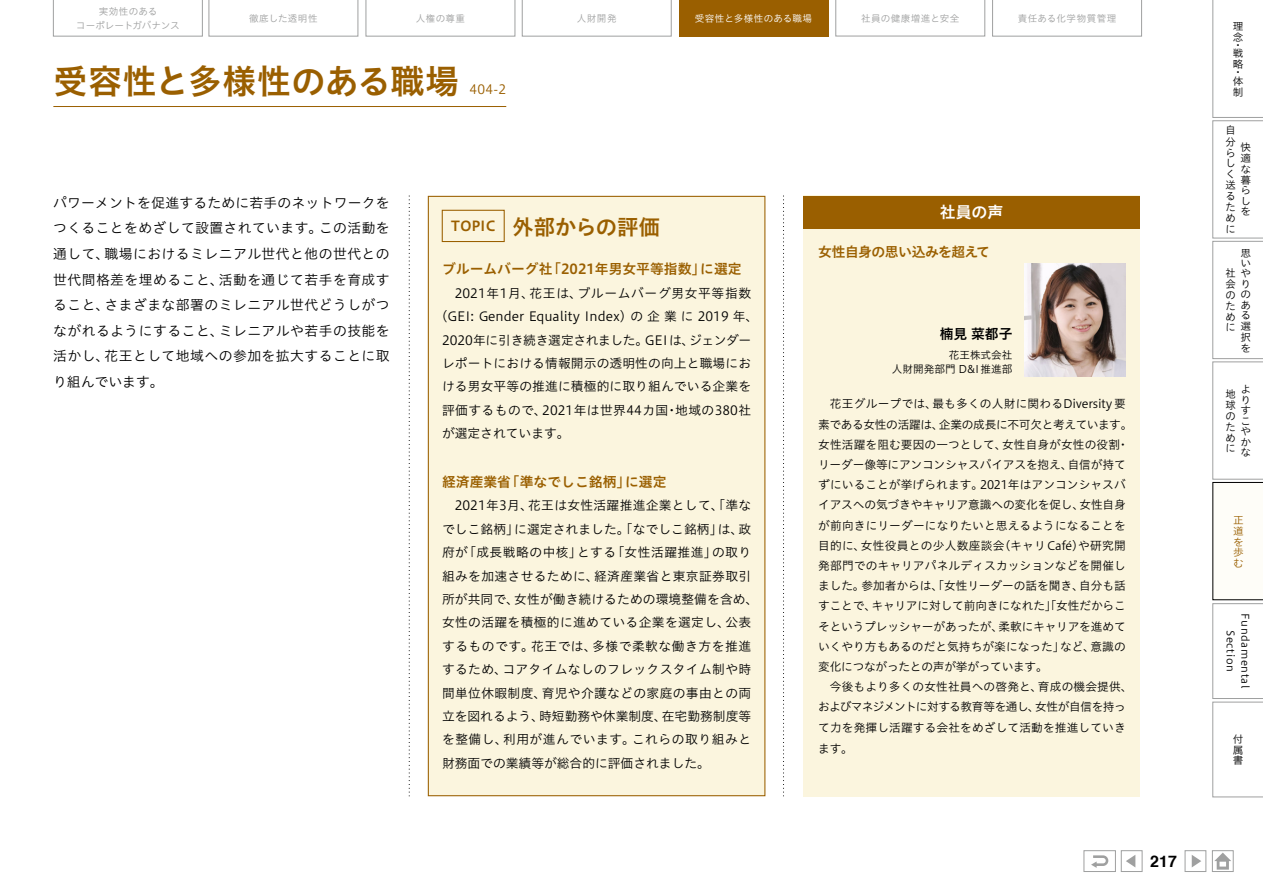
<style>
.page{position:relative;width:1263px;height:893px;background:#fff}
.page>*{position:absolute;margin:0;border:0;box-sizing:border-box;transform-origin:0 0}
.t1{font:34.05px "Hiragino UD Sans Std W6";letter-spacing:.005em;color:#9a5f00}
.t2{font:21.3px "Hiragino UD Sans Std W6";letter-spacing:.005em;color:#9a5f00}
.t3{font:15.9px "Hiragino UD Sans Std W6";color:#fff}
.t4{font:700 15.9px "Helvetica";color:#000}
.t5{font:13.8px/25.5px "Hiragino UD Sans Std W3";letter-spacing:.035em;color:#000;text-align:justify}
.t6{font:13.8px "Hiragino UD Sans Std W6";color:#9a5f00}
.t7{font:13.8px "Hiragino UD Sans Std W6";letter-spacing:-.04em;color:#9a5f00}
.t8{font:13.8px "Hiragino UD Sans Std W6";color:#000}
.t9{font:12.75px/23.4px "Hiragino UD Sans Std W3";letter-spacing:.025em;color:#000}
.t10{font:12.75px "Hiragino UD Sans Std W3";color:#000}
.t11{font:12.75px "Hiragino UD Sans Std W3";letter-spacing:-.02em;color:#000}
.t12{font:12.75px "Hiragino UD Sans Std W3";letter-spacing:.05em;color:#000}
.t13{font:12.75px "Hiragino UD Sans Std W3";color:#9a5f00}
.t14{font:11.7px/20.2px "Hiragino UD Sans Std W3";color:#000}
.t15{font:10.65px/10.8px "Hiragino UD Sans Std W3";color:#000;text-align:justify}
.t16{font:10.35px/10.5px "Hiragino UD Sans Std W3";letter-spacing:.05em;color:#000}
.t17{font:10.35px/10.8px "Hiragino UD Sans Std W3";color:#9a5f00;text-align:justify}
.t18{font:9.6px "Hiragino UD Sans Std W3";letter-spacing:.035em;color:#9fa0a0}
.t19{font:9.6px/13.8px "Hiragino UD Sans Std W3";letter-spacing:.01em;color:#9fa0a0;text-align:center}
.t20{font:9.6px "Hiragino UD Sans Std W3";letter-spacing:.035em;color:#fff}
</style>
<div class="page">
<hr style="left:53px;top:106px;width:453px;height:1px;background:#9a5f00">
<div style="left:428px;top:196px;width:337px;height:600px;background:#fbf5de"></div>
<div style="left:442px;top:210px;width:63px;height:32px;border:1px solid #9a5f00"></div>
<svg style="left:409px;top:196px;width:1px;height:600px"></svg>
<svg style="left:783px;top:196px;width:1px;height:600px"></svg>
<div style="left:803px;top:196px;width:337px;height:601px;background:#fbf5de"></div>
<div style="left:803px;top:196px;width:337px;height:33px;background:#9a5f00"></div>
<img style="left:1024px;top:263px;width:102px;height:114px">
<div style="left:1185px;top:850px;width:21px;height:22px;background:#fff;border:1px solid #9fa0a0"></div>
<svg style="left:1192px;top:855px;width:9px;height:12px"></svg>
<div style="left:1121px;top:850px;width:21px;height:22px;background:#fff;border:1px solid #9fa0a0"></div>
<svg style="left:1126px;top:855px;width:9px;height:12px"></svg>
<div style="left:1212px;top:850px;width:21px;height:22px;background:#fff;border:1px solid #9fa0a0"></div>
<svg style="left:1214px;top:853px;width:17px;height:17px"></svg>
<div style="left:1084px;top:850px;width:32px;height:22px;background:#fff;border:1px solid #9fa0a0"></div>
<svg style="left:1091px;top:855px;width:17px;height:13px"></svg>
<svg style="left:1212px;top:0;width:51px;height:797px"></svg>
<svg style="left:53px;top:0;width:150px;height:36px"></svg>
<svg style="left:209px;top:0;width:149px;height:36px"></svg>
<svg style="left:366px;top:0;width:149px;height:36px"></svg>
<svg style="left:522px;top:0;width:149px;height:36px"></svg>
<div style="left:679px;top:0;width:149px;height:36px;background:#9a5f00"></div>
<svg style="left:835px;top:0;width:150px;height:36px"></svg>
<svg style="left:992px;top:0;width:150px;height:36px"></svg>
<p class="t19" style="left:76px;top:4px;width:105px">実効性のある<br>コーポレートガバナンス</p>
<p class="t18" style="left:249px;top:11px;width:70px">徹底した透明性</p>
<p class="t18" style="left:416px;top:11px;width:51px">人権の尊重</p>
<p class="t18" style="left:577px;top:11px;width:41px">人財開発</p>
<p class="t20" style="left:695px;top:11px;width:119px">受容性と多様性のある職場</p>
<p class="t18" style="left:861px;top:11px;width:100px">社員の健康増進と安全</p>
<p class="t18" style="left:1018px;top:11px;width:100px">責任ある化学物質管理</p>
<h1 class="t1" style="left:53px;top:55px;width:407px">受容性と多様性のある職場</h1>
<p class="t13" style="left:469px;top:79px;width:38px">404-2</p>
<p class="t5" style="left:53px;top:189px;width:338px">パワーメントを促進するために若手のネットワークをつくることをめざして設置されています。この活動を通して、職場におけるミレニアル世代と他の世代との世代間格差を埋めること、活動を通じて若手を育成すること、さまざまな部署のミレニアル世代どうしがつながれるようにすること、ミレニアルや若手の技能を活かし、花王として地域への参加を拡大することに取り組んでいます。</p>
<h2 class="t2" style="left:451px;top:211px;width:211px"><sup>TOPIC</sup> 外部からの評価</h2>
<p class="t6" style="left:442px;top:259px;width:301px">ブルームバーグ社「2021年男女平等指数」に選定</p>
<p class="t12" style="left:455px;top:283px;width:298px">2021年1月、花王は、ブルームバーグ男女平等指数</p>
<p class="t10" style="left:435px;top:307px;width:325px">（GEI: Gender Equality Index）の企業に 2019 年、</p>
<p class="t11" style="left:442px;top:330px;width:311px">2020年に引き続き選定されました。GEIは、ジェンダー</p>
<p class="t9" style="left:442px;top:351px;width:311px">レポートにおける情報開示の透明性の向上と職場にお</p>
<p class="t9" style="left:442px;top:374px;width:311px">ける男女平等の推進に積極的に取り組んでいる企業を</p>
<p class="t9" style="left:442px;top:397px;width:311px">評価するもので、2021年は世界44カ国・地域の380社</p>
<p class="t10" style="left:442px;top:424px;width:129px">が選定されています。</p>
<p class="t6" style="left:442px;top:471px;width:226px">経済産業省「準なでしこ銘柄」に選定</p>
<p class="t9" style="left:442px;top:493px;width:318px;text-indent:13px">2021年3月、花王は女性活躍推進企業として、「準なでしこ銘柄」に選定されました。「なでしこ銘柄」は、政府が「成長戦略の中核」とする「女性活躍推進」の取り組みを加速させるために、経済産業省と東京証券取引所が共同で、女性が働き続けるための環境整備を含め、女性の活躍を積極的に進めている企業を選定し、公表するものです。花王では、多様で柔軟な働き方を推進するため、コアタイムなしのフレックスタイム制や時間単位休暇制度、育児や介護などの家庭の事由との両立を図れるよう、時短勤務や休業制度、在宅勤務制度等を整備し、利用が進んでいます。これらの取り組みと財務面での業績等が総合的に評価されました。</p>
<h3 class="t3" style="left:940px;top:200px;width:65px">社員の声</h3>
<p class="t7" style="left:818px;top:241px;width:173px">女性自身の思い込みを超えて</p>
<p class="t8" style="left:940px;top:323px;width:74px">楠見 菜都子</p>
<p class="t15" style="left:892px;top:347px;width:122px;line-height:14.9px;text-align:right">花王株式会社<br>人財開発部門 D&amp;I推進部</p>
<p class="t14" style="left:818px;top:393px;width:316px;text-indent:12px">花王グループでは、最も多くの人財に関わるDiversity 要素である女性の活躍は、企業の成長に不可欠と考えています。女性活躍を阻む要因の一つとして、女性自身が女性の役割・リーダー像等にアンコンシャスバイアスを抱え、自信が持てずにいることが挙げられます。2021年はアンコンシャスバイアスへの気づきやキャリア意識への変化を促し、女性自身が前向きにリーダーになりたいと思えるようになることを目的に、女性役員との少人数座談会（キャリCafé）や研究開発部門でのキャリアパネルディスカッションなどを開催しました。参加者からは、「女性リーダーの話を聞き、自分も話すことで、キャリアに対して前向きになれた」「女性だからこそというプレッシャーがあったが、柔軟にキャリアを進めていくやり方もあるのだと気持ちが楽になった」など、意識の変化につながったとの声が挙がっています。</p>
<p class="t14" style="left:818px;top:676px;width:316px;text-indent:12px">今後もより多くの女性社員への啓発と、育成の機会提供、およびマネジメントに対する教育等を通し、女性が自信を持って力を発揮し活躍する会社をめざして活動を推進していきます。</p>
<h3 class="t4" style="left:1150px;top:848px;width:28px">217</h3>
<p class="t16" style="left:1233px;top:20px;width:12px">理念</p>
<p class="t16" style="left:1233px;top:40px;width:12px;line-height:8.2px">・戦</p>
<p class="t16" style="left:1233px;top:60px;width:12px;line-height:8.2px">略・体</p>
<p class="t16" style="left:1233px;top:86px;width:11px">制</p>
<p class="t15" style="left:1225px;top:124px;width:11px;text-align:left">自分らしく送るために</p>
<p class="t16" style="left:1240px;top:142px;width:12px;text-align:justify">快適な暮らしを</p>
<p class="t16" style="left:1240px;top:247px;width:12px">思いやりのある選択を</p>
<p class="t15" style="left:1225px;top:267px;width:12px">社会のために</p>
<p class="t15" style="left:1225px;top:388px;width:11px">地球のために</p>
<p class="t16" style="left:1240px;top:383px;width:12px">よりすこやかな</p>
<p class="t17" style="left:1233px;top:514px;width:12px">正道を歩む</p>
<p class="t16" style="left:1253px;top:613px;width:76px;line-height:14.9px;text-align:center;rotate:90deg">Fundamental<br>Section</p>
<p class="t16" style="left:1233px;top:733px;width:11px;text-align:justify">付属書</p>
</div>
